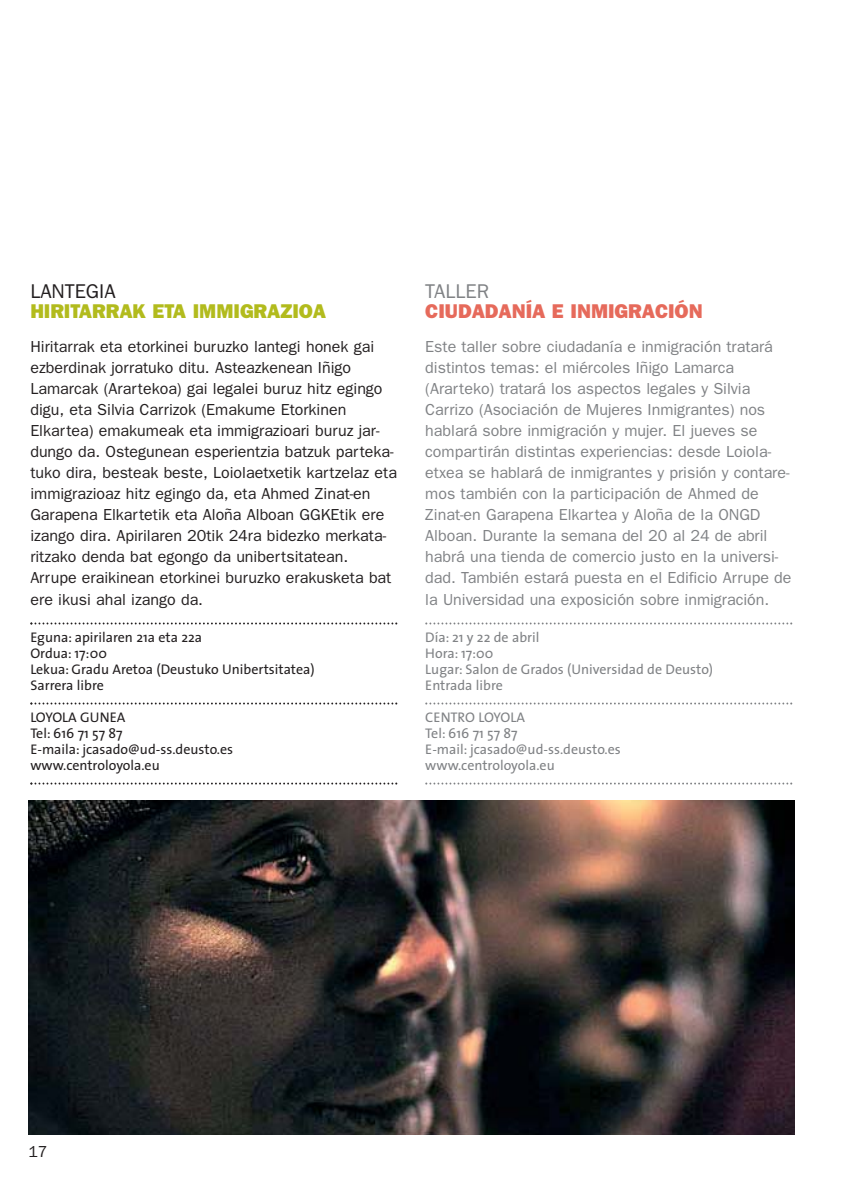
<style>
.page{position:relative;width:851px;height:1191px;background:#fff}
.page>*{position:absolute;margin:0;border:0;box-sizing:border-box;transform-origin:0 0}
.t1{font:800 20px "Franklin Gothic";color:#b2bb1d}
.t2{font:800 20px "Franklin Gothic";color:#e66a5b}
.t3{font:20px "Franklin Gothic";color:#231f20}
.t4{font:20px "Franklin Gothic";color:#808285}
.t5{font:16px/21px "Franklin Gothic";color:#231f20}
.t6{font:16px/21px "Franklin Gothic";color:#808285}
.t7{font:14px/16px "The Sans";color:#231f20}
.t8{font:14px/16px "The Sans";color:#808285}
</style>
<div class="page">
<svg style="left:30px;top:622px;width:367px;height:2px"></svg>
<svg style="left:30px;top:702px;width:367px;height:2px"></svg>
<svg style="left:30px;top:782px;width:367px;height:2px"></svg>
<img style="left:28px;top:801px;width:766px;height:333px">
<svg style="left:425px;top:622px;width:367px;height:2px"></svg>
<svg style="left:425px;top:702px;width:367px;height:2px"></svg>
<svg style="left:425px;top:782px;width:367px;height:2px"></svg>
<p class="t3" style="left:30px;top:285px;width:87px">LANTEGIA</p>
<p class="t1" style="left:30px;top:305px;width:297px">HIRITARRAK ETA IMMIGRAZIOA</p>
<p class="t5" style="left:30px;top:338px;width:368px">Hiritarrak eta etorkinei buruzko lantegi honek gai ezberdinak jorratuko ditu. Asteazkenean Iñigo Lamarcak (Arartekoa) gai legalei buruz hitz egingo digu, eta Silvia Carrizok (Emakume Etorkinen Elkartea) emakumeak eta immigrazioari buruz jar&shy;dungo da. Ostegunean esperientzia batzuk parteka&shy;tuko dira, besteak beste, Loiolaetxetik kartzelaz eta immigrazioaz hitz egingo da, eta Ahmed Zinat-en Garapena Elkartetik eta Aloña Alboan GGKEtik ere izango dira. Apirilaren 20tik 24ra bidezko merkata&shy;ritzako denda bat egongo da unibertsitatean.<br>Arrupe eraikinean etorkinei buruzko erakusketa bat ere ikusi ahal izango da.</p>
<p class="t7" style="left:30px;top:630px;width:286px">Eguna: apirilaren 21a eta 22a<br>Ordua: 17:00<br>Lekua: Gradu Aretoa (Deustuko Unibertsitatea)<br>Sarrera libre</p>
<p class="t7" style="left:30px;top:710px;width:204px">LOYOLA GUNEA<br>Tel: 616 71 57 87<br>E-maila: jcasado@ud-ss.deusto.es www.centroloyola.eu</p>
<p class="t4" style="left:425px;top:285px;width:65px">TALLER</p>
<p class="t2" style="left:425px;top:305px;width:279px">CIUDADANÍA E INMIGRACIÓN</p>
<p class="t6" style="left:425px;top:338px;width:367px">Este taller sobre ciudadanía e inmigración tratará distintos temas: el miércoles Iñigo Lamarca (Ararteko) tratará los aspectos legales y Silvia Carrizo (Asociación de Mujeres Inmigrantes) nos hablará sobre inmigración y mujer. El jueves se compartirán distintas experiencias: desde Loiola&shy;etxea se hablará de inmigrantes y prisión y contare&shy;mos también con la participación de Ahmed de Zinat-en Garapena Elkartea y Aloña de la ONGD Alboan. Durante la semana del 20 al 24 de abril habrá una tienda de comercio justo en la universi&shy;dad. También estará puesta en el Edificio Arrupe de la Universidad una exposición sobre inmigración.</p>
<p class="t8" style="left:425px;top:630px;width:289px">Día: 21 y 22 de abril<br>Hora: 17:00<br>Lugar: Salon de Grados (Universidad de Deusto)<br>Entrada libre</p>
<p class="t8" style="left:425px;top:710px;width:197px">CENTRO LOYOLA<br>Tel: 616 71 57 87<br>E-mail: jcasado@ud-ss.deusto.es www.centroloyola.eu</p>
<p class="t5" style="left:28px;top:1142px;width:21px">17</p>
</div>
